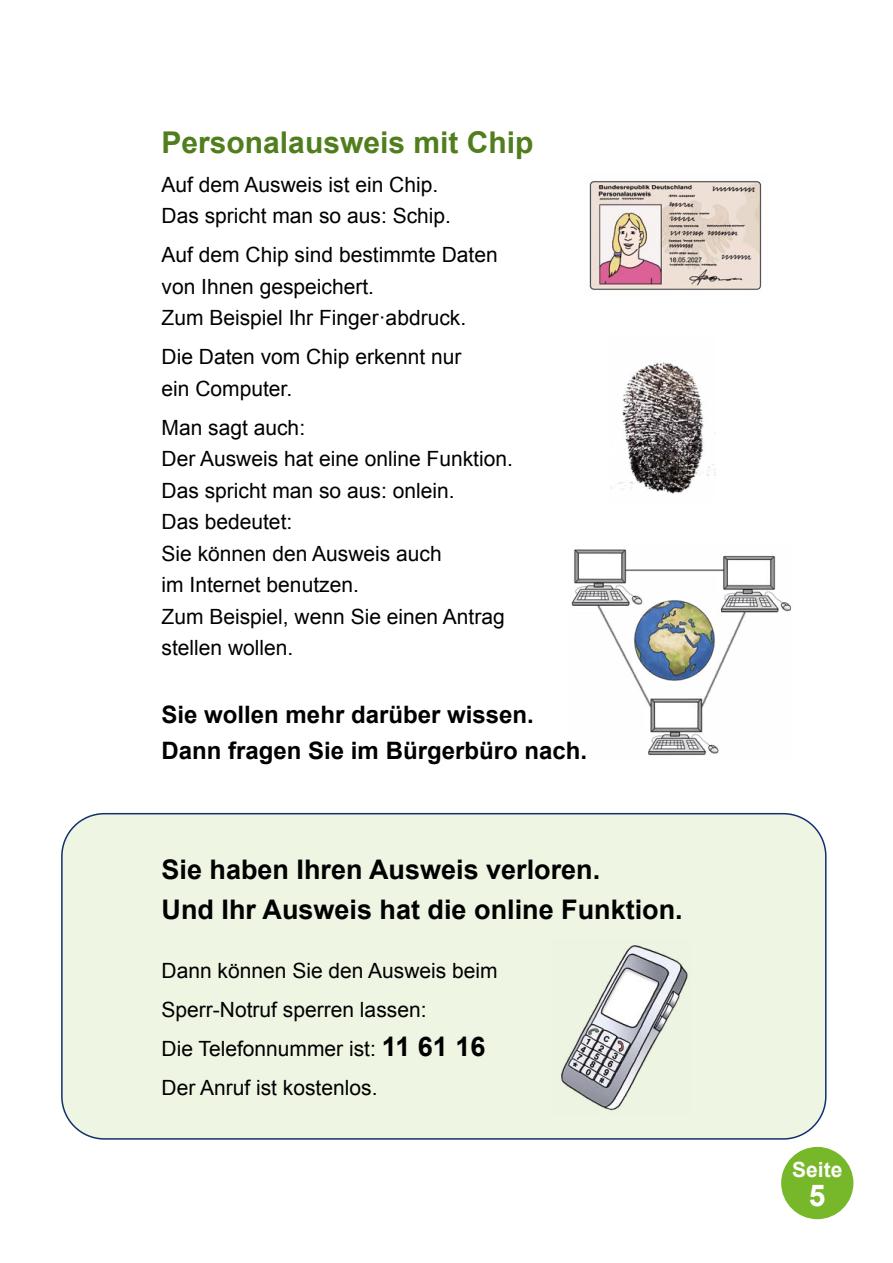
<style>
.page{position:relative;width:893px;height:1263px;background:#fff}
.page>*{position:absolute;margin:0;border:0;box-sizing:border-box;transform-origin:0 0}
.t1{font:700 30px "Arial";color:#517e1d}
.t2{font:700 30px "Arial";color:#fff}
.t3{font:700 27px/40.5px "Arial";color:#000}
.t4{font:700 24px/36px "Arial";color:#000}
.t5{font:21px/31.5px "Arial";color:#000}
.t6{font:700 21px "Arial";color:#fff}
.s1{font-weight:700;font-size:27px}
</style>
<div class="page">
<div style="left:781px;top:1147px;width:72px;height:72px;background:#76b82a;border-radius:50%"></div>
<div style="left:62px;top:814px;width:764px;height:325px;background:#eef5e3;border-radius:43px"></div>
<div style="left:61px;top:813px;width:765px;height:327px;border:2px solid #11306e;border-radius:43px"></div>
<img style="left:561px;top:945px;width:127px;height:166px">
<img style="left:589px;top:181px;width:173px;height:109px">
<img style="left:571px;top:549px;width:220px;height:207px">
<img style="left:611px;top:362px;width:105px;height:132px">
<h1 class="t1" style="left:162px;top:123px;width:373px">Personalausweis mit Chip</h1>
<p class="t5" style="left:162px;top:169px;width:291px">Auf dem Ausweis ist ein Chip.<br>Das spricht man so aus: Schip.</p>
<p class="t5" style="left:162px;top:239px;width:338px">Auf dem Chip sind bestimmte Daten von Ihnen gespeichert.<br>Zum Beispiel Ihr Finger·abdruck.</p>
<p class="t5" style="left:162px;top:341px;width:301px">Die Daten vom Chip erkennt nur ein Computer.</p>
<p class="t5" style="left:162px;top:412px;width:353px">Man sagt auch:<br>Der Ausweis hat eine online Funktion.<br>Das spricht man so aus: onlein.<br>Das bedeutet:<br>Sie können den Ausweis auch<br>im Internet benutzen.<br>Zum Beispiel, wenn Sie einen Antrag stellen wollen.</p>
<p class="t4" style="left:162px;top:697px;width:427px">Sie wollen mehr darüber wissen.<br>Dann fragen Sie im Bürgerbüro nach.</p>
<p class="t3" style="left:162px;top:850px;width:523px">Sie haben Ihren Ausweis verloren.<br>Und Ihr Ausweis hat die online Funktion.</p>
<p class="t5" style="left:162px;top:951px;width:338px;line-height:39px">Dann können Sie den Ausweis beim<br>Sperr-Notruf sperren lassen:<br>Die Telefonnummer ist: <span class="s1">11 61 16<br></span>Der Anruf ist kostenlos.</p>
<p class="t6" style="left:792px;top:1155px;width:52px">Seite</p>
<h1 class="t2" style="left:809px;top:1176px;width:18px">5</h1>
</div>
